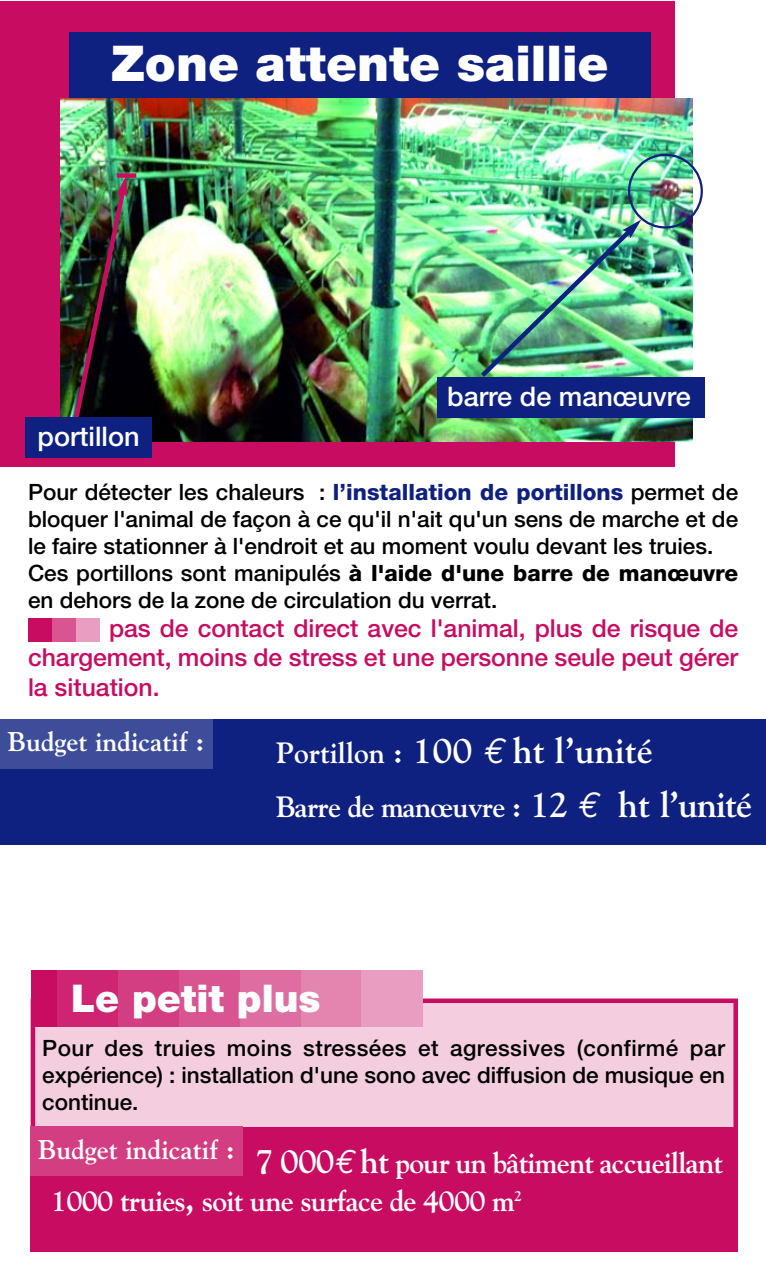
<style>
.page{position:relative;width:766px;height:1276px;background:#fff}
.page>*{position:absolute;margin:0;border:0;box-sizing:border-box;transform-origin:0 0}
.t1{font:900 49.27px "Helvetica Neue";color:#fff}
.t2{font:900 38.25px "Helvetica Neue";color:#fff}
.t3{font:700 36px "Goudy";color:#fff}
.t4{font:700 29.25px/38.7px "Goudy";letter-spacing:-.03em;color:#fff}
.t5{font:500 27px "Helvetica Neue";color:#fff}
.t6{font:700 27px "Goudy";color:#fff}
.t7{font:500 24.75px/29.7px "Helvetica Neue";color:#c80c61;text-align:justify}
.t8{font:500 22.5px/27px "Helvetica Neue";color:#000}
.s1{font-weight:800;color:#0e2180}
.s2{font-weight:800}
.s3{font-size:29.25px}
.s4{font-family:"Euro Mono";font-weight:400;font-style:italic}
.s5{font-size:36px}
.s6{font-family:"Euro Mono";font-weight:400;font-style:italic;font-size:36px}
.s7{font-size:33.75px}
.s8{font-family:"Euro Mono";font-weight:400;font-style:italic;font-size:33.75px}
</style>
<div class="page">
<div style="left:0;top:1px;width:674px;height:466px;background:#c80c61"></div>
<div style="left:33px;top:1000px;width:702px;height:136px;background:#f4cedf"></div>
<div style="left:31px;top:998px;width:706px;height:140px;border:4px solid #c80c61"></div>
<div style="left:70px;top:32px;width:93px;height:66px;background:#0e2180"></div>
<div style="left:111px;top:32px;width:539px;height:70px;background:#0e2180"></div>
<img style="left:61px;top:98px;width:631px;height:343px">
<div style="left:0;top:719px;width:765px;height:126px;background:#0e2180"></div>
<div style="left:31px;top:1126px;width:706px;height:125px;background:#c80c61"></div>
<img style="left:71px;top:176px;width:57px;height:242px">
<div style="left:117px;top:173px;width:19px;height:5px;background:#c80c61"></div>
<div style="left:25px;top:418px;width:127px;height:40px;background:#0e2180"></div>
<div style="left:437px;top:377px;width:267px;height:40px;background:#0e2180"></div>
<div style="left:300px;top:969px;width:62px;height:57px;background:#e485b0"></div>
<div style="left:362px;top:969px;width:61px;height:57px;background:#e99dc0"></div>
<div style="left:239px;top:969px;width:61px;height:57px;background:#de6da1"></div>
<div style="left:178px;top:969px;width:61px;height:57px;background:#d95591"></div>
<div style="left:117px;top:969px;width:61px;height:57px;background:#d33d81"></div>
<div style="left:56px;top:969px;width:61px;height:57px;background:#ce2471"></div>
<div style="left:31px;top:969px;width:26px;height:57px;background:#c80c61"></div>
<div style="left:28px;top:618px;width:24px;height:24px;background:#c80c61"></div>
<div style="left:52px;top:618px;width:24px;height:24px;background:#d95591"></div>
<div style="left:76px;top:618px;width:24px;height:24px;background:#e99dc0"></div>
<div style="left:0;top:719px;width:212px;height:49px;background:#3e4d99"></div>
<div style="left:31px;top:1126px;width:211px;height:50px;background:#d33d81"></div>
<img style="left:476px;top:154px;width:226px;height:223px">
<h1 class="t1" style="left:111px;top:45px;width:499px">Zone attente saillie</h1>
<p class="t5" style="left:38px;top:426px;width:104px">portillon</p>
<p class="t5" style="left:447px;top:386px;width:245px">barre de manœuvre</p>
<p class="t8" style="left:28px;top:480px;width:711px">Pour détecter les chaleurs : <span class="s1">l’installation de portillons</span> permet de bloquer l'animal de façon à ce qu'il n'ait qu'un sens de marche et de le faire stationner à l'endroit et au moment voulu devant les truies.<br>Ces portillons sont manipulés <span class="s2">à l'aide d'une barre de manœuvre </span>en dehors de la zone de circulation du verrat.</p>
<p class="t7" style="left:28px;top:615px;width:711px;text-indent:81px">pas de contact direct avec l'animal, plus de risque de chargement, moins de stress et une personne seule peut gérer la situation.</p>
<h3 class="t3" style="left:276px;top:736px;width:378px"><span class="s3">Portillon :</span> 100 <span class="s4">€</span> ht l’unité</h3>
<h3 class="t4" style="left:276px;top:790px;width:477px">Barre de manœuvre : <span class="s5">12</span> <span class="s6">€</span> <span class="s5">ht l’unité</span></h3>
<p class="t6" style="left:8px;top:731px;width:198px">Budget indicatif :</p>
<h2 class="t2" style="left:71px;top:984px;width:251px">Le petit plus</h2>
<p class="t8" style="left:42px;top:1036px;width:684px;text-align:justify">Pour des truies moins stressées et agressives (confirmé par expérience) : installation d'une sono avec diffusion de musique en continue.</p>
<h3 class="t4" style="left:51px;top:1145px;width:673px;text-indent:-13px"><sup>Budget</sup> <sup>indicatif</sup> <sup>:</sup> <span class="s7">7 000</span><span class="s8">€</span> <span class="s7">ht</span> pour un bâtiment accueillant<br>1000 truies<span class="s7">,</span> soit une surface de 4000 m<sup>2</sup></h3>
</div>
